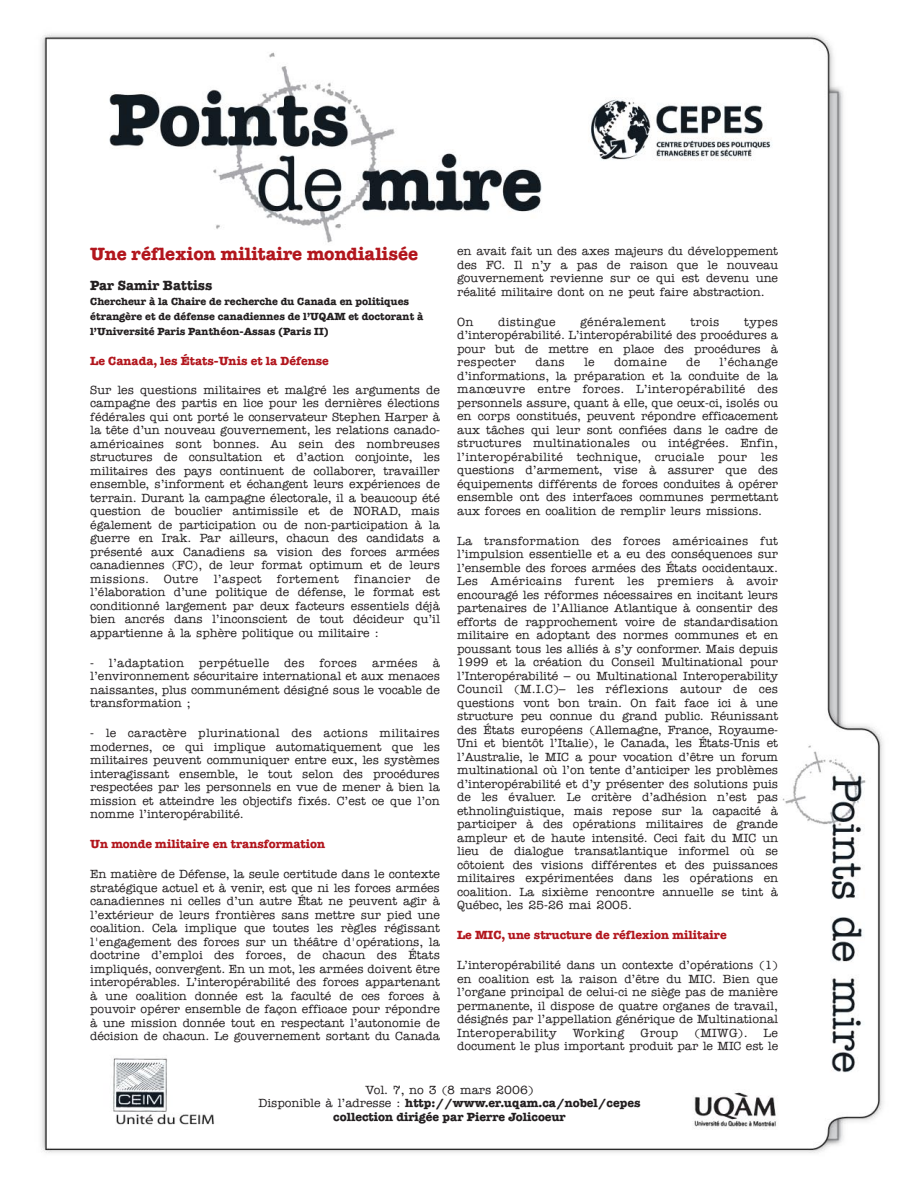
<style>
.page{position:relative;width:918px;height:1188px;background:#fff}
.page>*{position:absolute;margin:0;border:0;box-sizing:border-box;transform-origin:0 0}
.t1{font:700 18px "American Typewriter";color:#b2161d}
.t2{font:700 13.5px "American Typewriter";color:#231f20}
.t3{font:500 12px/13.5px "American Typewriter";color:#231f20;text-align:justify}
.t4{font:700 12px/13.5px "American Typewriter";color:#231f20;text-align:center}
.t5{font:700 12px "American Typewriter";color:#b2161d}
.t6{font:500 12px "American Typewriter";letter-spacing:.025em;color:#231f20}
.t7{font:700 10.5px/15px "American Typewriter";color:#231f20}
.s1{font-weight:500}
</style>
<div class="page">
<img style="left:41px;top:33px;width:842px;height:1120px">
<div style="left:456px;top:246px;width:324px;height:809px;background:#fff"></div>
<div style="left:89px;top:247px;width:352px;height:806px;background:#fff"></div>
<div style="left:250px;top:1084px;width:399px;height:50px;background:#fff"></div>
<h1 class="t1" style="left:90px;top:248px;width:330px">Une réflexion militaire mondialisée</h1>
<p class="t2" style="left:90px;top:281px;width:124px">Par Samir Battiss</p>
<p class="t7" style="left:90px;top:295px;width:335px">Chercheur à la Chaire de recherche du Canada en politiques étrangère et de défense canadiennes de l’UQAM et doctorant à l’Université Paris Panthéon-Assas (Paris II)</p>
<p class="t5" style="left:90px;top:357px;width:240px">Le Canada, les États-Unis et la Défense</p>
<p class="t3" style="left:90px;top:384px;width:351px">Sur les questions militaires et malgré les arguments de campagne des partis en lice pour les dernières élections fédérales qui ont porté le conservateur Stephen Harper à la tête d’un nouveau gouvernement, les relations canado&shy;américaines sont bonnes. Au sein des nombreuses structures de consultation et d’action conjointe, les militaires des pays continuent de collaborer, travailler ensemble, s’informent et échangent leurs expériences de terrain. Durant la campagne électorale, il a beaucoup été question de bouclier antimissile et de NORAD, mais également de participation ou de non-participation à la guerre en Irak. Par ailleurs, chacun des candidats a présenté aux Canadiens sa vision des forces armées canadiennes (FC), de leur format optimum et de leurs missions. Outre</p>
<p class="t3" style="left:214px;top:573px;width:50px">l’aspect</p>
<p class="t6" style="left:277px;top:575px;width:63px">fortement</p>
<p class="t6" style="left:354px;top:575px;width:58px">financier</p>
<p class="t3" style="left:90px;top:573px;width:351px;text-indent:336px">de l’élaboration d’une politique de défense, le format est conditionné largement par deux facteurs essentiels déjà bien ancrés dans l’inconscient de tout décideur qu’il appartienne à la sphère politique ou militaire :</p>
<p class="t3" style="left:90px;top:657px;width:351px">- l’adaptation perpétuelle des forces armées à l’environnement sécuritaire international et aux menaces naissantes, plus communément désigné sous le vocable de transformation ;</p>
<p class="t3" style="left:90px;top:728px;width:351px">- le caractère plurinational des actions militaires modernes, ce qui implique automatiquement que les militaires peuvent communiquer entre eux, les systèmes interagissant ensemble, le tout selon des procédures respectées par les personnels en vue de mener à bien la mission et atteindre les objectifs fixés. C’est ce que l’on nomme l’interopérabilité.</p>
<p class="t5" style="left:90px;top:840px;width:236px">Un monde militaire en transformation</p>
<p class="t3" style="left:90px;top:869px;width:351px">En matière de Défense, la seule certitude dans le contexte stratégique actuel et à venir, est que ni les forces armées canadiennes ni celles d’un autre État ne peuvent agir à l’extérieur de leurs frontières sans mettre sur pied une coalition. Cela implique que toutes les règles régissant l'engagement des forces sur un théâtre d'opérations, la doctrine d’emploi des forces, de chacun des États impliqués, convergent. En un mot, les armées doivent être interopérables. L’interopérabilité des forces appartenant à une coalition donnée est la faculté de ces forces à pouvoir opérer ensemble de façon efficace pour répondre à une mission donnée tout en respectant l’autonomie de décision de chacun. Le gouvernement sortant du Canada</p>
<p class="t3" style="left:457px;top:246px;width:322px">en avait fait un des axes majeurs du développement des FC. Il n’y a pas de raison que le nouveau gouvernement revienne sur ce qui est devenu une réalité militaire dont on ne peut faire abstraction.</p>
<p class="t3" style="left:457px;top:316px;width:18px">On</p>
<p class="t6" style="left:498px;top:318px;width:59px">distingue</p>
<p class="t6" style="left:580px;top:318px;width:87px">généralement</p>
<p class="t3" style="left:690px;top:316px;width:31px">trois</p>
<p class="t3" style="left:457px;top:316px;width:322px;text-indent:287px">types d’interopérabilité. L’interopérabilité des procédures a pour but de mettre en place des procédures à respecter</p>
<p class="t3" style="left:457px;top:357px;width:322px;text-indent:262px">l’échange d’informations, la préparation et la conduite de la manœuvre entre forces. L’interopérabilité des personnels assure, quant à elle, que ceux-ci, isolés ou en corps constitués, peuvent répondre efficacement aux tâches qui leur sont confiées dans le cadre de structures multinationales ou intégrées. Enfin, l’interopérabilité technique, cruciale pour les questions d’armement, vise à assurer que des équipements différents de forces conduites à opérer ensemble ont des interfaces communes permettant aux forces en coalition de remplir leurs missions.</p>
<p class="t3" style="left:457px;top:535px;width:322px">La transformation des forces américaines fut l’impulsion essentielle et a eu des conséquences sur l’ensemble des forces armées des États occidentaux.<br>Les Américains furent les premiers à avoir encouragé les réformes nécessaires en incitant leurs partenaires de l’Alliance Atlantique à consentir des efforts de rapprochement voire de standardisation militaire en adoptant des normes communes et en poussant tous les alliés à s’y conformer. Mais depuis 1999 et la création du Conseil Multinational pour l’Interopérabilité – ou Multinational Interoperability Council (M.I.C)– les réflexions autour de ces questions vont bon train. On fait face ici à une structure peu connue du grand public. Réunissant des États européens (Allemagne, France, Royaume-Uni et bientôt l’Italie), le Canada, les États-Unis et l’Australie, le MIC a pour vocation d’être un forum multinational où l’on tente d’anticiper les problèmes d’interopérabilité et d’y présenter des solutions puis de les évaluer. Le critère d’adhésion n’est pas ethnolinguistique, mais repose sur la capacité à participer à des opérations militaires de grande ampleur et de haute intensité. Ceci fait du MIC un lieu de dialogue transatlantique informel où se côtoient des visions différentes et des puissances militaires expérimentées dans les opérations en coalition. La sixième rencontre annuelle se tint à Québec, les 25-26 mai 2005.</p>
<p class="t5" style="left:457px;top:931px;width:271px">Le MIC, une structure de réflexion militaire</p>
<p class="t3" style="left:457px;top:960px;width:322px">L’interopérabilité dans un contexte d’opérations (1) en coalition est la raison d’être du MIC. Bien que l’organe principal de celui-ci ne siège pas de manière permanente, il dispose de quatre organes de travail, désignés par l’appellation générique de Multinational Interoperability</p>
<p class="t3" style="left:535px;top:357px;width:31px">dans</p>
<p class="t3" style="left:584px;top:357px;width:12px">le</p>
<p class="t6" style="left:614px;top:358px;width:54px">domaine</p>
<p class="t3" style="left:686px;top:357px;width:15px">de</p>
<p class="t6" style="left:573px;top:1029px;width:53px">Working</p>
<p class="t3" style="left:640px;top:1027px;width:39px">Group</p>
<p class="t3" style="left:695px;top:1027px;width:55px">(MIWG).</p>
<p class="t3" style="left:457px;top:1027px;width:322px;text-align:right">Le<br>document le plus important produit par le MIC est le</p>
<p class="t4" style="left:258px;top:1084px;width:384px"><span class="s1">Vol. 7, no 3 (8 mars 2006)<br>Disponible à l’adresse :</span> http://www.er.uqam.ca/nobel/cepes collection dirigée par Pierre Jolicoeur</p>
</div>
